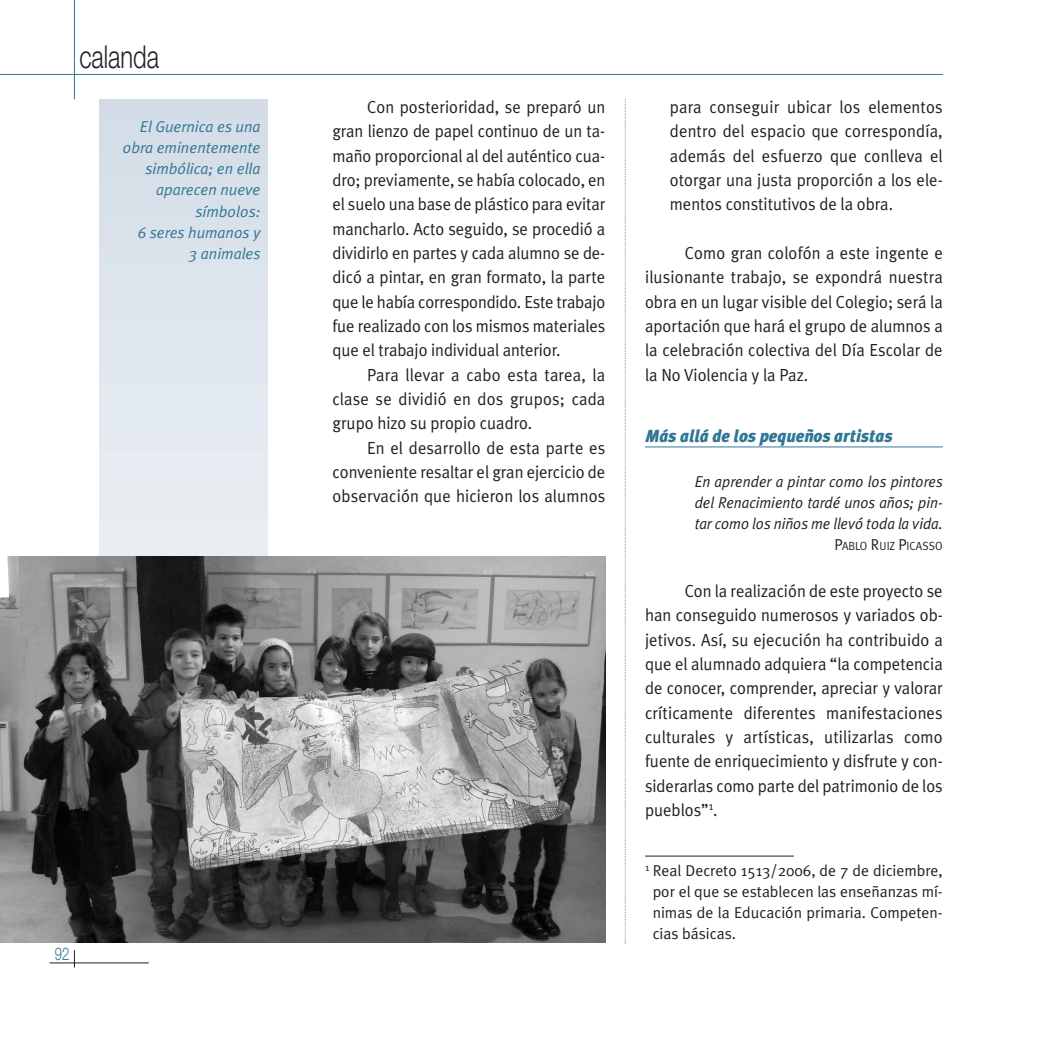
<style>
.page{position:relative;width:1042px;height:1042px;background:#fff}
.page>*{position:absolute;margin:0;border:0;box-sizing:border-box;transform-origin:0 0}
.t1{font:300 31.5px "Helvetica Neue";color:#231f20;scale:.75 1}
.t2{font:17.5px/24.3px "Meta Plus Normal";color:#231f20;text-align:justify;scale:.95 1}
.t3{font:italic 900 17.5px "Meta Plus";color:#317694;scale:.95 1}
.t4{font:300 17.5px "Helvetica Neue";color:#317694;scale:.75 1}
.t5{font:15.75px/21px "Meta Plus Normal";color:#231f20;text-align:justify}
.t6{font:italic 15.75px/21px "Meta Plus Normal";letter-spacing:-.005em;color:#231f20;text-align:justify;scale:.95 1}
.t7{font:italic 15.75px/21px "Meta Plus Normal";color:#317694;text-align:right}
.t8{font:11.9px "Meta Plus Normal";letter-spacing:.005em;color:#231f20;scale:.95 1}
.s1{font-size:15.75px}
</style>
<div class="page">
<hr style="left:645px;top:446px;width:298px;height:1px;background:#317694">
<svg style="left:625px;top:99px;width:1px;height:845px"></svg>
<hr style="left:0;top:74px;width:943px;height:1px;background:#317694">
<hr style="left:74px;top:0;width:1px;height:99px;background:#317694">
<hr style="left:50px;top:962px;width:99px;height:1px;background:#231f20">
<svg style="left:74px;top:950px;width:1px;height:17px"></svg>
<div style="left:99px;top:99px;width:169px;height:844px;background:#dfe6ed"></div>
<hr style="left:645px;top:855px;width:149px;height:1px;background:#231f20">
<img style="left:0;top:557px;width:605px;height:386px">
<h1 class="t1" style="left:79px;top:45px;width:108px">calanda</h1>
<p class="t7" style="left:123px;top:118px;width:139px">El Guernica es una obra eminentemente simbólica; en ella aparecen nueve símbolos:<br>6 seres humanos y<br>3 animales</p>
<p class="t4" style="left:55px;top:947px;width:21px">92</p>
<p class="t2" style="left:332px;top:96px;width:289px;text-indent:35px">Con posterioridad, se preparó un gran lienzo de papel continuo de un ta&shy;maño proporcional al del auténtico cua&shy;dro; previamente, se había colocado, en el suelo una base de plástico para evitar mancharlo. Acto seguido, se procedió a dividirlo en partes y cada alumno se de&shy;dicó a pintar, en gran formato, la parte que le había correspondido. Este trabajo fue realizado con los mismos materiales que el trabajo individual anterior.</p>
<p class="t2" style="left:332px;top:364px;width:289px;text-indent:35px">Para llevar a cabo esta tarea, la clase se dividió en dos grupos; cada grupo hizo su propio cuadro.</p>
<p class="t2" style="left:332px;top:437px;width:289px;text-indent:35px">En el desarrollo de esta parte es conveniente resaltar el gran ejercicio de observación que hicieron los alumnos</p>
<p class="t2" style="left:670px;top:96px;width:289px">para conseguir ubicar los elementos dentro del espacio que correspondía, además del esfuerzo que conlleva el otorgar una justa proporción a los ele&shy;mentos constitutivos de la obra.</p>
<p class="t2" style="left:645px;top:242px;width:315px;text-indent:40px">Como gran colofón a este ingente e ilusionante trabajo, se expondrá nuestra obra en un lugar visible del Colegio; será la aportación que hará el grupo de alumnos a la celebración colectiva del Día Escolar de la No Violencia y la Paz.</p>
<p class="t3" style="left:645px;top:429px;width:262px">Más allá de los pequeños artistas</p>
<p class="t6" style="left:694px;top:472px;width:263px">En aprender a pintar como los pintores del Renacimiento tardé unos años; pin&shy;tar como los niños me llevó toda la vida.</p>
<p class="t8" style="left:834px;top:541px;width:115px"><span class="s1">P</span>ABLO <span class="s1">R</span>UIZ <span class="s1">P</span>ICASSO</p>
<p class="t2" style="left:645px;top:580px;width:315px;text-indent:40px">Con la realización de este proyecto se han conseguido numerosos y variados ob&shy;jetivos. Así, su ejecución ha contribuido a que el alumnado adquiera “la competencia de conocer, comprender, apreciar y valorar críticamente diferentes manifestaciones culturales y artísticas, utilizarlas como fuente de enriquecimiento y disfrute y con&shy;siderarlas como parte del patrimonio de los pueblos”<sup>1</sup>.</p>
<p class="t5" style="left:653px;top:861px;width:292px;text-indent:-8px"><sup>1</sup> Real Decreto 1513/2006, de 7 de diciembre, por el que se establecen las enseñanzas mí&shy;nimas de la Educación primaria. Competen&shy;cias básicas.</p>
</div>
